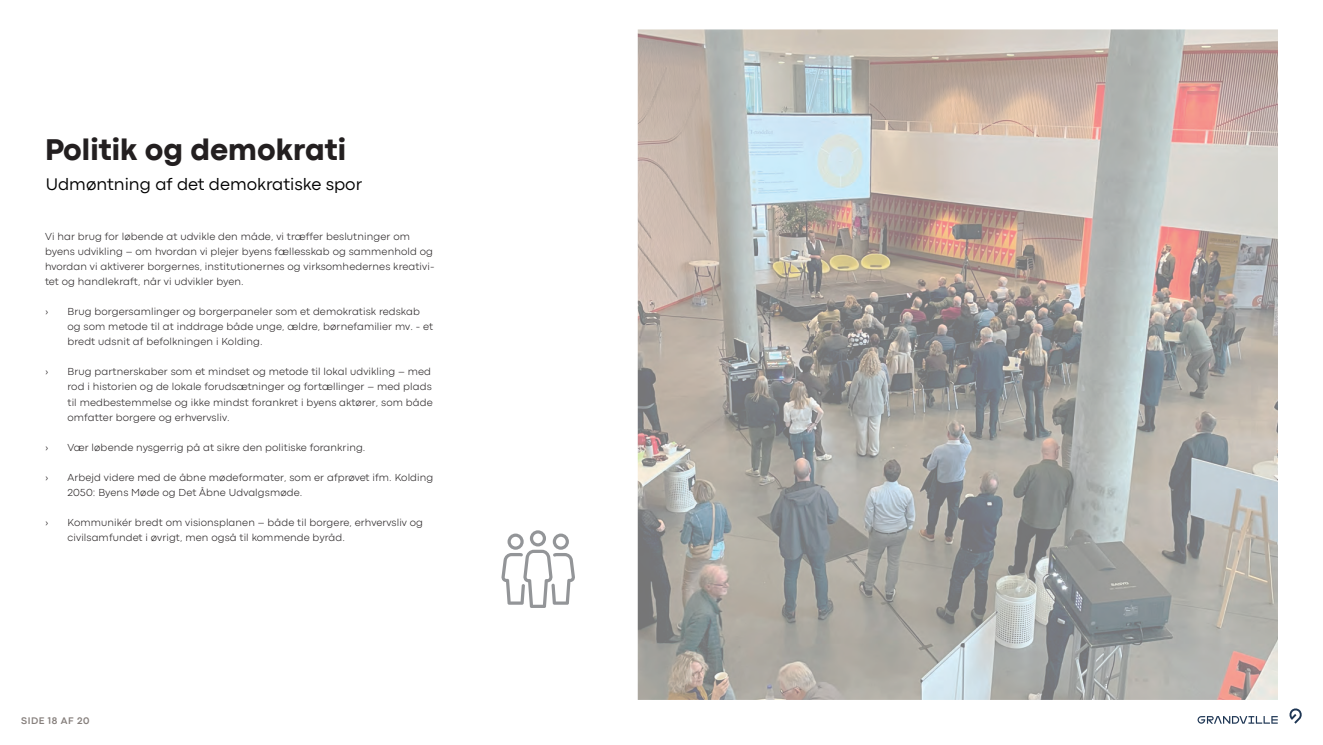
<style>
.page{position:relative;width:1323px;height:745px;background:#fff}
.page>*{position:absolute;margin:0;border:0;box-sizing:border-box;transform-origin:0 0}
.t1{font:800 31.25px "Codec Pro";color:#231f20}
.t2{font:800 23.25px/28px "Codec Pro";color:#57585a}
.t3{font:23.25px "Codec Pro";color:#57585a}
.t4{font:17.5px "Codec Pro News";color:#000}
.t5{font:300 10.62px/15px "Codec Pro";letter-spacing:.01em;color:#231f20}
.t6{font:700 10px "Codec Pro";letter-spacing:.05em;color:#867f7c}
.s1{font-weight:400}
</style>
<div class="page">
<svg style="left:1197px;top:716px;width:81px;height:7px"></svg>
<svg style="left:1289px;top:708px;width:13px;height:15px"></svg>
<img style="left:638px;top:29px;width:640px;height:670px">
<svg style="left:501px;top:530px;width:74px;height:77px"></svg>
<h1 class="t1" style="left:45px;top:130px;width:302px">Politik og demokrati</h1>
<h3 class="t4" style="left:46px;top:173px;width:318px">Udmøntning af det demokratiske spor</h3>
<h2 class="t3" style="left:220px;top:216px;width:160px">udviklingsspor</h2>
<p class="t5" style="left:45px;top:229px;width:391px">Vi har brug for løbende at udvikle den måde, vi træffer beslutninger om byens udvikling – om hvordan vi plejer byens fællesskab og sammenhold og hvordan vi aktiverer borgernes, institutionernes og virksomhedernes kreativi&shy;tet og handlekraft, når vi udvikler byen.</p>
<p class="t5" style="left:45px;top:304px;width:5px">›</p>
<p class="t5" style="left:68px;top:304px;width:367px">Brug borgersamlinger og borgerpaneler som et demokratisk redskab og som metode til at inddrage både unge, ældre, børnefamilier mv. - et bredt udsnit af befolkningen i Kolding.</p>
<p class="t5" style="left:45px;top:364px;width:5px">›</p>
<p class="t5" style="left:68px;top:364px;width:367px">Brug partnerskaber som et mindset og metode til lokal udvikling – med rod i historien og de lokale forudsætninger og fortællinger – med plads til medbestemmelse og ikke mindst forankret i byens aktører, som både omfatter borgere og erhvervsliv.</p>
<p class="t5" style="left:45px;top:439px;width:5px">›</p>
<p class="t5" style="left:68px;top:439px;width:300px">Vær løbende nysgerrig på at sikre den politiske forankring.</p>
<p class="t5" style="left:45px;top:469px;width:5px">›</p>
<p class="t5" style="left:68px;top:469px;width:367px">Arbejd videre med de åbne mødeformater, som er afprøvet ifm. Kolding<br>2050: Byens Møde og Det Åbne Udvalgsmøde.</p>
<p class="t5" style="left:45px;top:514px;width:5px">›</p>
<p class="t5" style="left:68px;top:514px;width:357px">Kommunikér bredt om visionsplanen – både til borgere, erhvervsliv og civilsamfundet i øvrigt, men også til kommende byråd.</p>
<h2 class="t2" style="left:222px;top:360px;width:168px"><span class="s1">Det</span> handlings&shy;orienterede</h2>
<p class="t6" style="left:21px;top:714px;width:70px">SIDE 18 AF 20</p>
</div>
